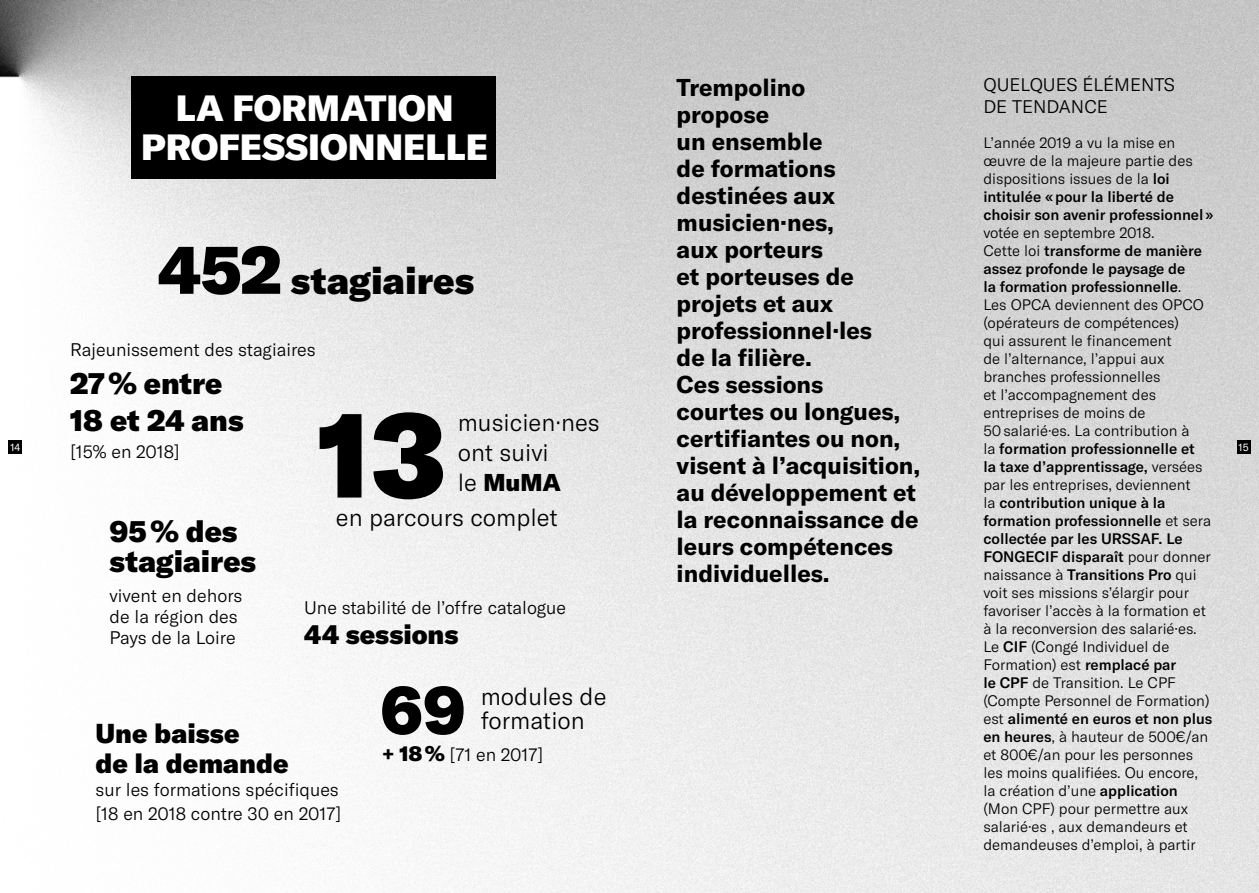
<style>
.page{position:relative;width:1259px;height:893px;background:#fff}
.page>*{position:absolute;margin:0;border:0;box-sizing:border-box;transform-origin:0 0}
.t1{font:900 120px "GT America";color:#000}
.t2{font:900 67.5px "GT America";color:#000}
.t3{font:900 37.5px "GT America";color:#000}
.t4{font:900 36px/39px "GT America";color:#fff;text-align:center}
.t5{font:900 30px/37.5px "GT America";color:#000}
.t6{font:900 27px/30px "GT America";color:#000}
.t7{font:700 24px/27px "GT America";color:#000}
.t8{font:300 24px/30px "GT America";color:#000}
.t9{font:300 18px/21px "GT America";color:#000}
.t10{font:300 15px/18px "GT America";color:#000}
.t11{font:10.5px "GT America";color:#fff}
.s1{font-weight:500}
.s2{font-size:67.5px}
.s3{font-weight:900}
.s4{font-weight:900;font-size:21px}
</style>
<div class="page">
<img style="left:0;top:0;width:1259px;height:893px">
<div style="left:8px;top:440px;width:14px;height:14px;background:#000"></div>
<div style="left:1236px;top:440px;width:14px;height:14px;background:#000"></div>
<div style="left:131px;top:77px;width:365px;height:102px;background:#000"></div>
<p class="t7" style="left:676px;top:73px;width:245px">Trempolino<br>propose<br>un ensemble<br>de formations destinées aux musicien·nes,<br>aux porteurs<br>et porteuses de projets et aux professionnel·les<br>de la filière.<br>Ces sessions<br>courtes ou longues, certifiantes ou non, visent à l’acquisition, au développement et la reconnaissance de leurs compétences individuelles.</p>
<p class="t9" style="left:983px;top:74px;width:193px;line-height:21.6px">QUELQUES ÉLÉMENTS<br>DE TENDANCE</p>
<h3 class="t4" style="left:141px;top:88px;width:348px">LA FORMATION<br>PROFESSIONNELLE</h3>
<p class="t10" style="left:983px;top:133px;width:232px">L’année 2019 a vu la mise en œuvre de la majeure partie des dispositions issues de la <span class="s1">loi intitulée «pour la liberté de choisir son avenir professionnel »</span></p>
<p class="t10" style="left:983px;top:223px;width:230px">votée en septembre 2018.<br>Cette loi <span class="s1">transforme de manière assez profonde le paysage de<br>la formation professionnelle</span>.<br>Les OPCA deviennent des OPCO (opérateurs de compétences)<br>qui assurent le financement<br>de l’alternance, l’appui aux branches professionnelles<br>et l’accompagnement des entreprises de moins de<br>50salarié·es. La contribution à<br>la <span class="s1">formation professionnelle et<br>la taxe d’apprentissage,</span> versées par les entreprises, deviennent<br>la <span class="s1">contribution unique à la formation professionnelle</span> et sera <span class="s1">collectée par les URSSAF. Le<br>FONGECIF disparaît</span> pour donner naissance à <span class="s1">Transitions Pro</span> qui voit ses missions s’élargir pour favoriser l’accès à la formation et à la reconversion des salarié·es.<br>Le <span class="s1">CIF</span> (Congé Individuel de<br>Formation) est <span class="s1">remplacé par<br>le CPF</span> de Transition. Le CPF (Compte Personnel de Formation) est <span class="s1">alimenté en euros et non plus en heures</span>, à hauteur de 500€/an et 800€/an pour les personnes les moins qualifiées. Ou encore, la création d’une <span class="s1">application </span>(Mon CPF) pour permettre aux salarié·es , aux demandeurs et demandeuses d’emploi, à partir</p>
<h3 class="t3" style="left:158px;top:256px;width:317px"><span class="s2">452</span> stagiaires</h3>
<p class="t9" style="left:70px;top:340px;width:247px">Rajeunissement des stagiaires</p>
<h3 class="t5" style="left:70px;top:364px;width:175px">27% entre<br>18 et 24 ans</h3>
<p class="t9" style="left:70px;top:442px;width:111px">[15% en 2018]</p>
<h1 class="t1" style="left:318px;top:378px;width:130px">13</h1>
<h3 class="t8" style="left:458px;top:408px;width:143px">musicien·nes ont suivi<br>le <span class="s3">MuMA</span></h3>
<h3 class="t8" style="left:336px;top:502px;width:223px">en parcours complet</h3>
<p class="t11" style="left:10px;top:441px;width:11px">14</p>
<p class="t11" style="left:1238px;top:441px;width:12px">15</p>
<h3 class="t5" style="left:109px;top:515px;width:148px;line-height:30px">95% des stagiaires</h3>
<p class="t9" style="left:109px;top:585px;width:134px">vivent en dehors de la région des<br>Pays de la Loire</p>
<p class="t9" style="left:304px;top:597px;width:263px">Une stabilité de l’offre catalogue</p>
<h3 class="t6" style="left:304px;top:618px;width:156px">44 sessions</h3>
<h2 class="t2" style="left:380px;top:666px;width:86px">69</h2>
<p class="t9" style="left:382px;top:744px;width:162px"><span class="s4">+ 18%</span> [71 en 2017]</p>
<h3 class="t8" style="left:481px;top:685px;width:127px;line-height:24px">modules de formation</h3>
<h3 class="t6" style="left:95px;top:718px;width:195px">Une baisse<br>de la demande</h3>
<p class="t9" style="left:95px;top:778px;width:247px;line-height:24px">sur les formations spécifiques [18 en 2018 contre 30 en 2017]</p>
</div>
